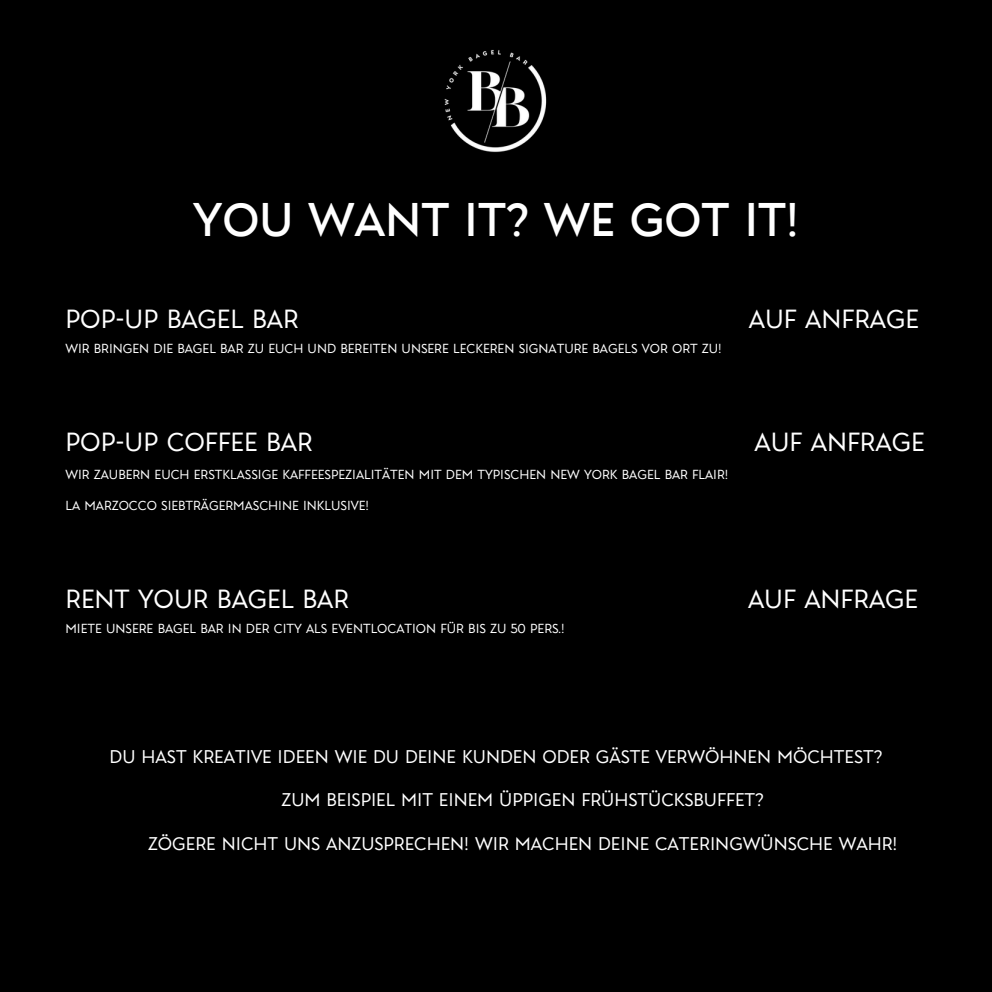
<style>
.page{position:relative;width:992px;height:992px;background:#000}
.page>*{position:absolute;margin:0;border:0;box-sizing:border-box;transform-origin:0 0}
.t1{font:300 45px "Garnet Capitals";color:#fff}
.t2{font:100 25px "Garnet Capitals";color:#fff}
.t3{font:100 17.5px "Garnet Capitals";color:#fff}
.t4{font:100 12.5px "Garnet Capitals";color:#fff}
</style>
<div class="page">
<img style="left:444px;top:50px;width:103px;height:103px">
<p class="t1" style="left:193px;top:199px;width:607px">YOU WANT IT? WE GOT IT!</p>
<h1 class="t2" style="left:65px;top:308px;width:235px">POP-UP BAGEL BAR</h1>
<h1 class="t2" style="left:749px;top:308px;width:172px">AUF ANFRAGE</h1>
<p class="t4" style="left:65px;top:343px;width:658px">WIR BRINGEN DIE BAGEL BAR ZU EUCH UND BEREITEN UNSERE LECKEREN SIGNATURE BAGELS VOR ORT ZU!</p>
<p class="t2" style="left:65px;top:430px;width:249px">POP-UP COFFEE BAR</p>
<p class="t2" style="left:754px;top:430px;width:172px">AUF ANFRAGE</p>
<h2 class="t4" style="left:65px;top:468px;width:664px">WIR ZAUBERN EUCH ERSTKLASSIGE KAFFEESPEZIALITÄTEN MIT DEM TYPISCHEN NEW YORK BAGEL BAR FLAIR!</h2>
<h2 class="t4" style="left:65px;top:499px;width:305px">LA MARZOCCO SIEBTRÄGERMASCHINE INKLUSIVE!</h2>
<p class="t2" style="left:65px;top:587px;width:285px">RENT YOUR BAGEL BAR</p>
<p class="t2" style="left:748px;top:587px;width:172px">AUF ANFRAGE</p>
<h3 class="t4" style="left:65px;top:622px;width:501px">MIETE UNSERE BAGEL BAR IN DER CITY ALS EVENTLOCATION FÜR BIS ZU 50 PERS.!</h3>
<p class="t3" style="left:110px;top:748px;width:774px">DU HAST KREATIVE IDEEN WIE DU DEINE KUNDEN ODER GÄSTE VERWÖHNEN MÖCHTEST?</p>
<p class="t3" style="left:282px;top:792px;width:484px">ZUM BEISPIEL MIT EINEM ÜPPIGEN FRÜHSTÜCKSBUFFET?</p>
<p class="t3" style="left:148px;top:835px;width:751px">ZÖGERE NICHT UNS ANZUSPRECHEN! WIR MACHEN DEINE CATERINGWÜNSCHE WAHR!</p>
</div>
